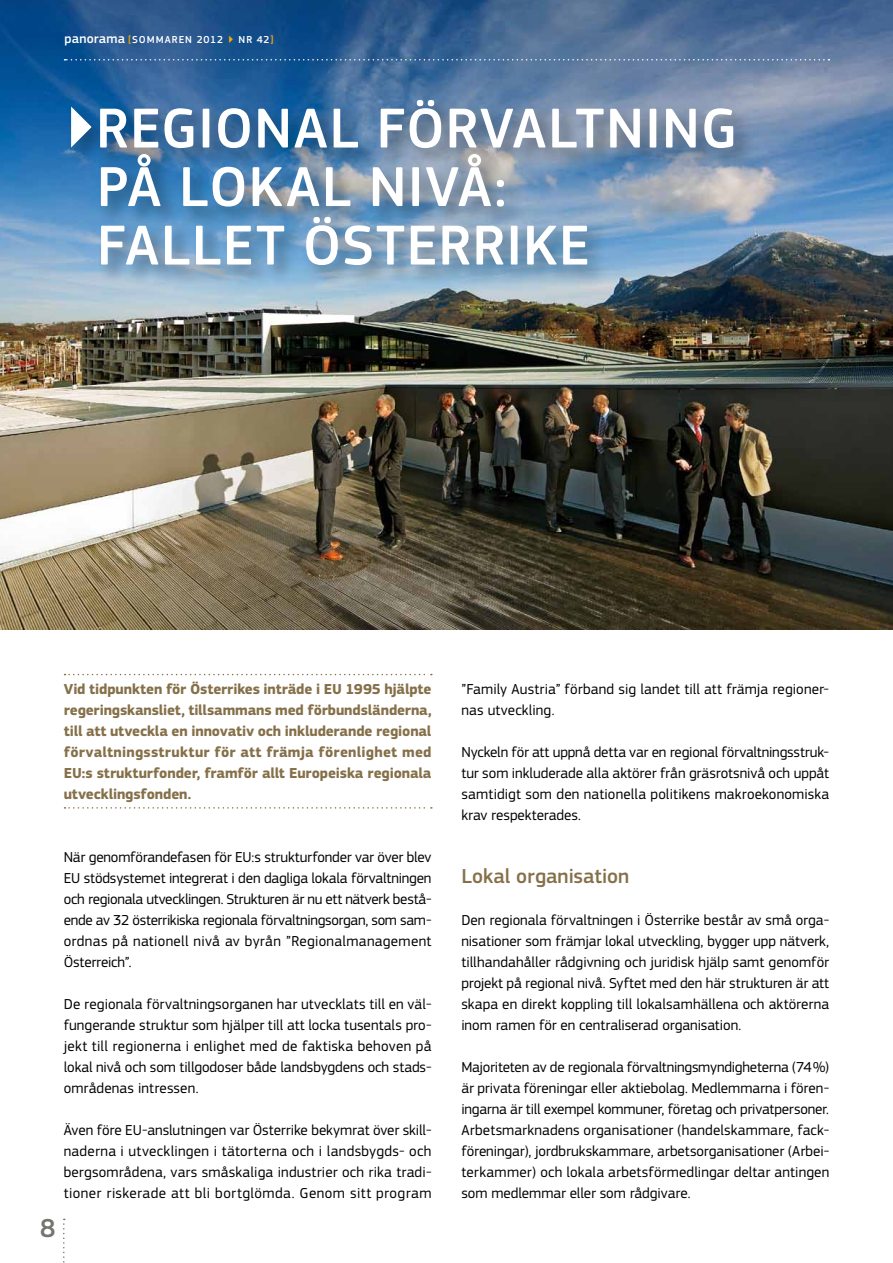
<style>
.page{position:relative;width:893px;height:1263px;background:#fff}
.page>*{position:absolute;margin:0;border:0;box-sizing:border-box;transform-origin:0 0}
.t1{font:500 58.5px "PF Square Sans Pro";letter-spacing:.01em;color:#fff}
.t2{font:500 27px "PF Square Sans Pro";color:#73766e}
.t3{font:500 21px "PF Square Sans Pro";color:#857049}
.t4{font:15px/21px "PF Square Sans Pro";letter-spacing:.01em;color:#000;text-align:justify}
.t5{font:700 15px/21px "PF Square Sans Pro";letter-spacing:-.01em;color:#857049;text-align:justify}
.t6{font:500 10.5px "PF Square Sans Pro";letter-spacing:.095em;color:#fff}
.s1{font-size:13.5px}
.s2{color:#f8ae00}
</style>
<div class="page">
<img style="left:0;top:0;width:893px;height:629px">
<svg style="left:65px;top:674px;width:367px;height:1px"></svg>
<svg style="left:65px;top:807px;width:367px;height:2px"></svg>
<div style="left:66px;top:95px;width:690px;height:193px;background:#000;opacity:.25"></div>
<svg style="left:63px;top:1219px;width:2px;height:44px"></svg>
<svg style="left:65px;top:59px;width:764px;height:2px;background:#6385ab"></svg>
<p class="t6" style="left:65px;top:33px;width:210px"><span class="s1">panorama</span> <span class="s2">[</span>sommaren 2012 <span class="s2">▶</span> nr 42<span class="s2">]</span></p>
<h1 class="t1" style="left:63px;top:94px;width:64px">▶ REGIONA</h1>
<h1 class="t1" style="left:329px;top:94px;width:112px">L FÖRVA</h1>
<h1 class="t1" style="left:548px;top:94px;width:60px">LTNING</h1>
<h1 class="t1" style="left:97px;top:153px;width:149px">PÅ LOKA</h1>
<h1 class="t1" style="left:322px;top:153px;width:186px">L NIVÅ:</h1>
<h1 class="t1" style="left:97px;top:211px;width:158px">FALLETÖSTERRIKE</h1>
<p class="t5" style="left:64px;top:679px;width:369px">Vid tidpunkten för Österrikes inträde i EU 1995 hjälpte regeringskansliet, tillsammans med förbundsländerna, till att utveckla en innovativ och inkluderande regional förvaltningsstruktur för att främja förenlighet med EU :s strukturfonder, framför allt Europeiska regionala utvecklingsfonden.</p>
<h2 class="t2" style="left:40px;top:1212px;width:17px">8</h2>
<p class="t4" style="left:64px;top:846px;width:369px">När genomförandefasen för EU:s strukturfonder var över blev EU stödsystemet integrerat i den dagliga lokala förvaltningen och regionala utvecklingen. Strukturen är nu ett nätverk bestå&shy;ende av 32 österrikiska regionala förvaltningsorgan, som sam&shy;ordnas på nationell nivå av byrån ”Regionalmanagement Österreich”.</p>
<p class="t4" style="left:64px;top:993px;width:369px">De regionala förvaltningsorganen har utvecklats till en väl&shy;fungerande struktur som hjälper till att locka tusentals pro&shy;jekt till regionerna i enlighet med de faktiska behoven på lokal nivå och som tillgodoser både landsbygdens och stads&shy;områdenas intressen.</p>
<p class="t4" style="left:64px;top:1119px;width:369px">Även före EU-anslutningen var Österrike bekymrat över skill&shy;naderna i utvecklingen i tätorterna och i landsbygds- och bergsområdena, vars småskaliga industrier och rika tradi&shy;tioner riskerade att bli bortglömda. Genom sitt program</p>
<p class="t4" style="left:461px;top:678px;width:369px">”Family Austria” förband sig landet till att främja regioner&shy;nas utveckling.</p>
<p class="t4" style="left:461px;top:741px;width:369px">Nyckeln för att uppnå detta var en regional förvaltningsstruk&shy;tur som inkluderade alla aktörer från gräsrotsnivå och uppåt samtidigt som den nationella politikens makroekonomiska krav respekterades.</p>
<h3 class="t3" style="left:461px;top:863px;width:169px">Lokal organisation</h3>
<p class="t4" style="left:461px;top:909px;width:369px">Den regionala förvaltningen i Österrike består av små orga&shy;nisationer som främjar lokal utveckling, bygger upp nätverk, tillhandahåller rådgivning och juridisk hjälp samt genomför projekt på regional nivå. Syftet med den här strukturen är att skapa en direkt koppling till lokalsamhällena och aktörerna inom ramen för en centraliserad organisation.</p>
<p class="t4" style="left:461px;top:1056px;width:369px">Majoriteten av de regionala förvaltningsmyndigheterna (74%) är privata föreningar eller aktiebolag. Medlemmarna i fören&shy;ingarna är till exempel kommuner, företag och privatpersoner.<br>Arbetsmarknadens organisationer (handelskammare, fack&shy;föreningar), jordbrukskammare, arbetsorganisationer (Arbei&shy;terkammer) och lokala arbetsförmedlingar deltar antingen som medlemmar eller som rådgivare.</p>
</div>
